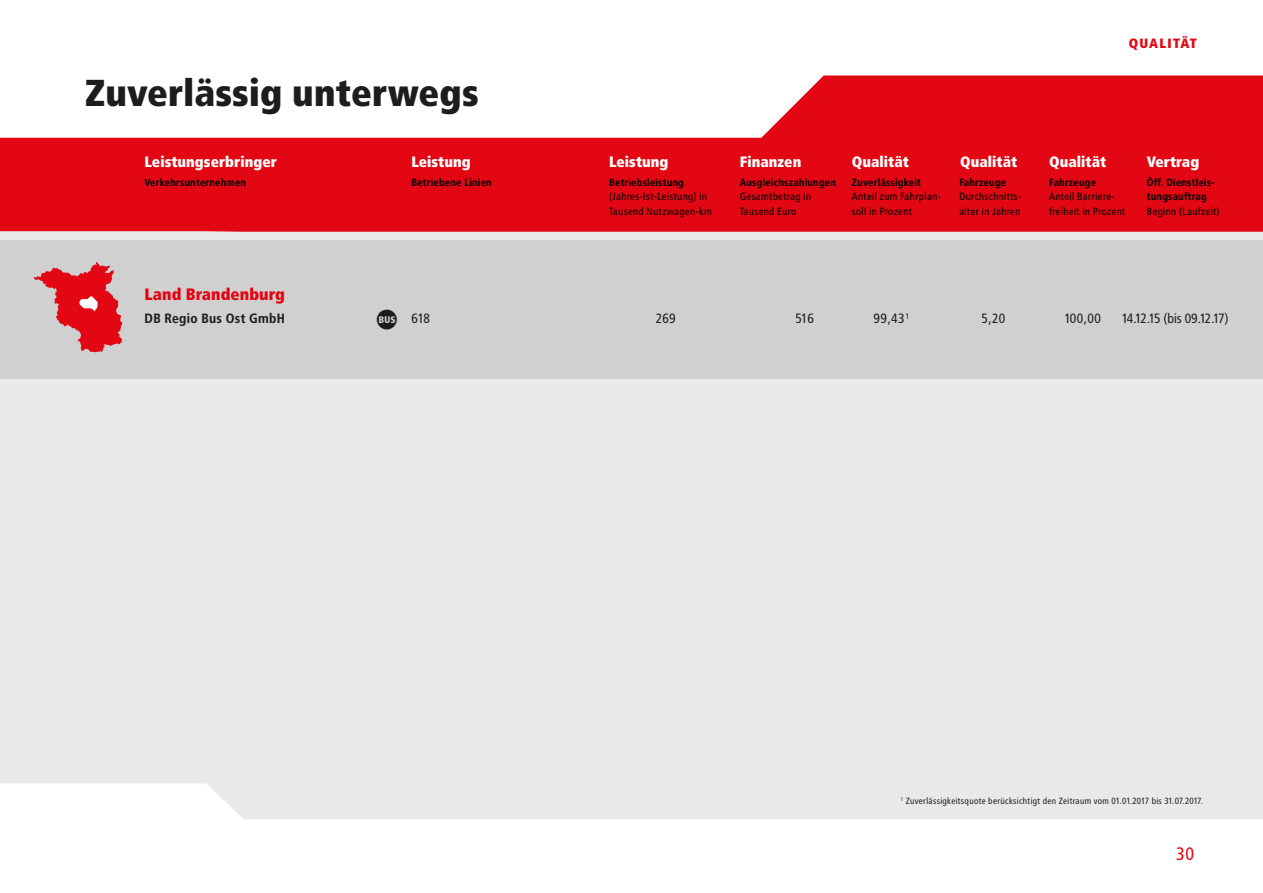
<style>
.page{position:relative;width:1263px;height:893px;background:#fff}
.page>*{position:absolute;margin:0;border:0;box-sizing:border-box;transform-origin:0 0}
.t1{font:900 37.5px "Transit Pro";color:#1d1d1b}
.t2{font:18px "Transit Pro";color:#e30613}
.t3{font:18px "Transit Pro";color:#1d1d1b}
.t4{font:900 16.5px "Transit Pro";color:#e30613}
.t5{font:900 15px "Transit Pro";color:#fff}
.t6{font:13.5px "Transit Pro";letter-spacing:-.035em;color:#1d1d1b}
.t7{font:700 13.5px "Transit Pro";color:#1d1d1b}
.t8{font:900 13.5px "Transit Pro";letter-spacing:.09em;color:#e30613}
.t9{font:10.5px/14.2px "Transit Pro";color:#000}
.t10{font:700 10.5px/14.2px "Transit Pro";color:#000}
.t11{font:9px "Transit Pro";color:#1d1d1b}
</style>
<div class="page">
<div style="left:0;top:232px;width:1263px;height:587px;background:#e9e9e9"></div>
<svg style="left:0;top:75px;width:1263px;height:157px;fill:#e30613"></svg>
<div style="left:0;top:240px;width:1263px;height:139px;background:#d0d0d0"></div>
<svg style="left:34px;top:262px;width:88px;height:90px"></svg>
<h1 class="t1" style="left:85px;top:71px;width:395px">Zuverlässig unterwegs</h1>
<h3 class="t5" style="left:145px;top:153px;width:134px">Leistungserbringer</h3>
<h3 class="t5" style="left:411px;top:153px;width:61px">Leistung</h3>
<p class="t10" style="left:411px;top:175px;width:82px">Betriebene Linien</p>
<p class="t10" style="left:145px;top:175px;width:103px">Verkehrsunternehmen</p>
<p class="t8" style="left:1129px;top:35px;width:70px">QUALITÄT</p>
<h3 class="t5" style="left:609px;top:153px;width:61px">Leistung</h3>
<p class="t10" style="left:609px;top:175px;width:76px">Betriebsleistung</p>
<p class="t9" style="left:609px;top:190px;width:104px">(Jahres-Ist-Leistung) in<br>Tausend Nutzwagen-km</p>
<h3 class="t5" style="left:740px;top:153px;width:63px">Finanzen</h3>
<p class="t10" style="left:740px;top:175px;width:98px">Ausgleichszahlungen</p>
<p class="t9" style="left:740px;top:190px;width:73px">Gesamtbetrag in<br>Tausend Euro</p>
<h3 class="t5" style="left:852px;top:153px;width:59px">Qualität</h3>
<p class="t10" style="left:852px;top:175px;width:71px">Zuverlässigkeit</p>
<p class="t9" style="left:852px;top:190px;width:91px">Anteil zum Fahrplan&shy;soll in Prozent</p>
<h3 class="t5" style="left:960px;top:153px;width:59px">Qualität</h3>
<p class="t10" style="left:959px;top:175px;width:49px">Fahrzeuge</p>
<p class="t9" style="left:959px;top:190px;width:64px">Durchschnitts&shy;alter in Jahren</p>
<h3 class="t5" style="left:1049px;top:153px;width:59px">Qualität</h3>
<p class="t10" style="left:1049px;top:175px;width:49px">Fahrzeuge</p>
<p class="t9" style="left:1049px;top:190px;width:78px">Anteil Barriere&shy;freiheit in Prozent</p>
<h3 class="t5" style="left:1147px;top:153px;width:54px">Vertrag</h3>
<p class="t10" style="left:1147px;top:175px;width:69px">Öff. Dienstleis&shy;tungsauftrag</p>
<p class="t9" style="left:1147px;top:204px;width:75px">Beginn (Laufzeit)</p>
<h3 class="t4" style="left:145px;top:285px;width:142px">Land Brandenburg</h3>
<p class="t7" style="left:145px;top:311px;width:142px">DB Regio Bus Ost GmbH</p>
<p class="t6" style="left:411px;top:311px;width:21px">618</p>
<p class="t6" style="left:656px;top:311px;width:22px">269</p>
<p class="t6" style="left:795px;top:311px;width:20px">516</p>
<p class="t6" style="left:874px;top:311px;width:38px">99,43<sup>1</sup></p>
<h2 class="t3" style="left:387px;top:308px;width:22px">•</h2>
<p class="t6" style="left:981px;top:311px;width:26px">5,20</p>
<p class="t6" style="left:1064px;top:311px;width:39px">100,00</p>
<p class="t6" style="left:1122px;top:311px;width:109px">14.12.15 (bis 09.12.17)</p>
<p class="t11" style="left:901px;top:796px;width:304px"><sup>1</sup> Zuverlässigkeitsquote berücksichtigt den Zeitraum vom 01.01.2017 bis 31.07.2017.</p>
<h2 class="t2" style="left:1176px;top:843px;width:20px">30</h2>
</div>
